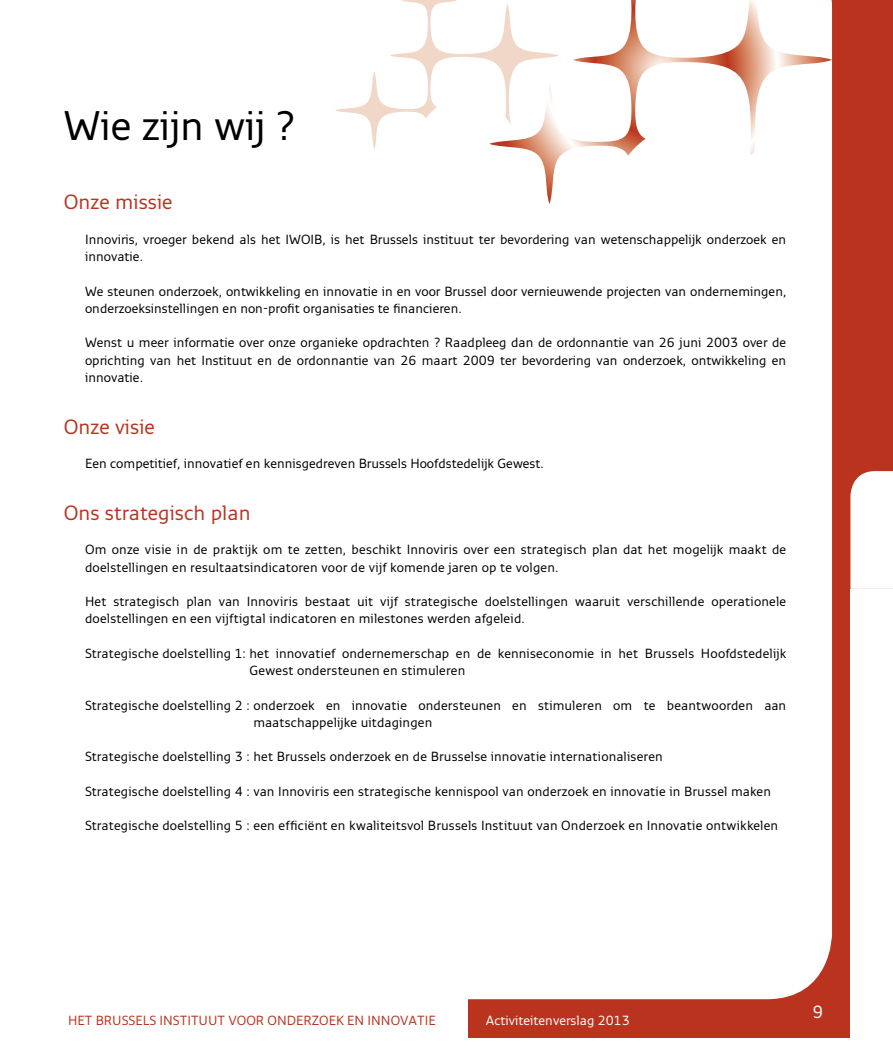
<style>
.page{position:relative;width:893px;height:1063px;background:#fff}
.page>*{position:absolute;margin:0;border:0;box-sizing:border-box;transform-origin:0 0}
.t1{font:42px "Monitor";color:#000}
.t2{font:21px "Monitor";color:#ba331f}
.t3{font:18px "Monitor";color:#fff}
.t4{font:13.5px/17.2px "Monitor";letter-spacing:.005em;color:#000}
.t5{font:13.5px "Monitor";color:#ba331f}
.t6{font:13.5px "Monitor";color:#fff}
</style>
<div class="page">
<div style="left:468px;top:0;width:425px;height:1037px;background:#ba331f"></div>
<div style="left:468px;top:150px;width:364px;height:849px;background:#fff"></div>
<div style="left:850px;top:471px;width:43px;height:118px;background:#fff"></div>
<div style="left:850px;top:589px;width:43px;height:118px;background:#fff"></div>
<div style="left:850px;top:707px;width:43px;height:117px;background:#fff"></div>
<div style="left:850px;top:824px;width:43px;height:118px;background:#fff"></div>
<div style="left:850px;top:942px;width:43px;height:118px;background:#fff"></div>
<svg style="left:489px;top:0;width:343px;height:204px;background:#fbf4f1"></svg>
<svg style="left:335px;top:0;width:224px;height:150px"></svg>
<h1 class="t1" style="left:64px;top:101px;width:232px">Wie zijn wij ?</h1>
<h2 class="t2" style="left:64px;top:190px;width:111px">Onze missie</h2>
<p class="t4" style="left:85px;top:230px;width:703px">Innoviris, vroeger bekend als het IWOIB, is het Brussels instituut ter bevordering van wetenschappelijk onderzoek en innovatie.</p>
<p class="t4" style="left:85px;top:282px;width:703px">We steunen onderzoek, ontwikkeling en innovatie in en voor Brussel door vernieuwende projecten van ondernemingen, onderzoeksinstellingen en non-profit organisaties te financieren.</p>
<p class="t4" style="left:85px;top:334px;width:703px;text-align:justify">Wenst u meer informatie over onze organieke opdrachten ? Raadpleeg dan de ordonnantie van 26 juni 2003 over de oprichting van het Instituut en de ordonnantie van 26 maart 2009 ter bevordering van onderzoek, ontwikkeling en innovatie.</p>
<h2 class="t2" style="left:64px;top:414px;width:93px">Onze visie</h2>
<p class="t4" style="left:85px;top:454px;width:460px">Een competitief, innovatief en kennisgedreven Brussels Hoofdstedelijk Gewest.</p>
<h2 class="t2" style="left:64px;top:500px;width:188px">Ons strategisch plan</h2>
<p class="t4" style="left:85px;top:541px;width:703px">Om onze visie in de praktijk om te zetten, beschikt Innoviris over een strategisch plan dat het mogelijk maakt de doelstellingen en resultaatsindicatoren voor de vijf komende jaren op te volgen.</p>
<p class="t4" style="left:85px;top:592px;width:703px">Het strategisch plan van Innoviris bestaat uit vijf strategische doelstellingen waaruit verschillende operationele doelstellingen en een vijftigtal indicatoren en milestones werden afgeleid.</p>
<p class="t4" style="left:249px;top:644px;width:538px;text-indent:-164px">Strategische doelstelling 1: het innovatief ondernemerschap en de kenniseconomie in het Brussels Hoofdstedelijk<br>Gewest ondersteunen en stimuleren</p>
<p class="t4" style="left:253px;top:696px;width:534px;text-indent:-168px">Strategische doelstelling 2 : onderzoek en innovatie ondersteunen en stimuleren om te beantwoorden aan maatschappelijke uitdagingen</p>
<p class="t4" style="left:85px;top:748px;width:579px">Strategische doelstelling 3 : het Brussels onderzoek en de Brusselse innovatie internationaliseren</p>
<p class="t4" style="left:85px;top:782px;width:687px">Strategische doelstelling 4 : van Innoviris een strategische kennispool van onderzoek en innovatie in Brussel maken</p>
<p class="t4" style="left:85px;top:817px;width:695px">Strategische doelstelling 5 : een efficiënt en kwaliteitsvol Brussels Instituut van Onderzoek en Innovatie ontwikkelen</p>
<p class="t5" style="left:68px;top:1012px;width:369px">het brussels instituut voor onderzoek en innovatie</p>
<p class="t6" style="left:486px;top:1012px;width:146px">Activiteitenverslag 2013</p>
<h3 class="t3" style="left:812px;top:1001px;width:12px">9</h3>
</div>
